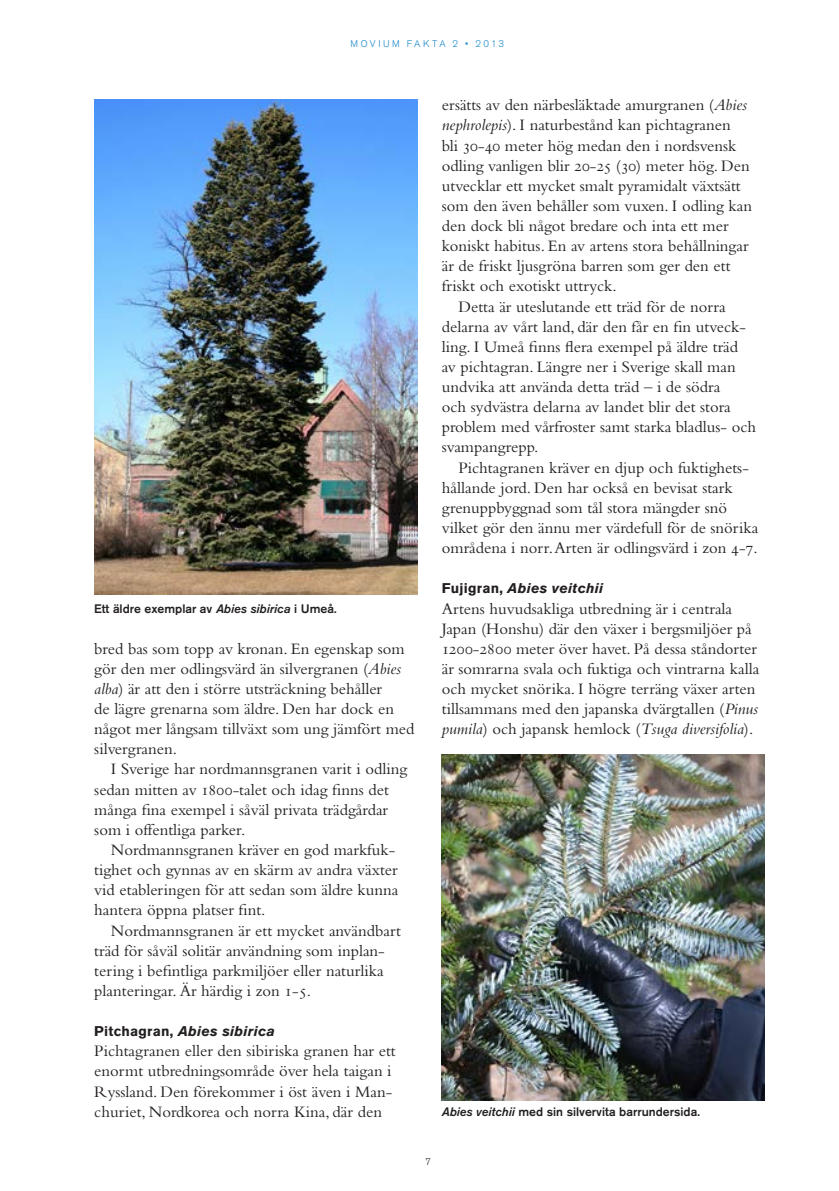
<style>
.page{position:relative;width:839px;height:1191px;background:#fff}
.page>*{position:absolute;margin:0;border:0;box-sizing:border-box;transform-origin:0 0}
.MF_brödtext{font:16.62px/20.1px "Bembo";color:#231f20}
.MF_Mellanrub_Svart_B{font:italic 700 14px "Akzidenz Grotesk BQ";letter-spacing:.015em;color:#231f20}
.MF_Bildtext_svart{font:500 12.25px "Akzidenz Grotesk BQ";color:#231f20}
.t1{font:300 9.62px "Akzidenz Grotesk BQ";letter-spacing:.26em;color:#1b88c8}
.t2{font:300 9.62px "Akzidenz Grotesk BQ";color:#231f20}
.s1{font-family:"Akzidenz Grotesk BQ Med";font-weight:400;font-style:italic}
.s2{font-style:italic}
.s3{font-family:"Bembo SC"}
.s4{font-style:normal}
</style>
<div class="page">
<img style="left:94px;top:99px;width:323px;height:495px">
<img style="left:441px;top:754px;width:323px;height:346px">
<p class="t1" style="left:350px;top:38px;width:155px">MOVIUM FAKTA 2 • 2013</p>
<p class="MF_Bildtext_svart" style="left:94px;top:601px;width:244px">Ett äldre exemplar av <span class="s1">Abies sibirica</span> i Umeå.</p>
<p class="MF_brödtext" style="left:94px;top:638px;width:322px">bred bas som topp av kronan. En egenskap som gör den mer odlingsvärd än silvergranen (<span class="s2">Abies alba</span>) är att den i större utsträckning behåller<br>de lägre grenarna som äldre. Den har dock en något mer långsam tillväxt som ung jämfört med silvergranen.</p>
<p class="MF_brödtext" style="left:111px;top:759px;width:297px">I Sverige har nordmannsgranen varit i odling</p>
<p class="MF_brödtext" style="left:94px;top:779px;width:296px">sedan mitten av <span class="s3">1800</span>-talet och idag finns det</p>
<p class="MF_brödtext" style="left:94px;top:799px;width:295px">många fina exempel i såväl privata trädgårdar</p>
<p class="MF_brödtext" style="left:94px;top:819px;width:152px">som i offentliga parker.</p>
<p class="MF_brödtext" style="left:111px;top:839px;width:286px">Nordmannsgranen kräver en god markfuk-</p>
<p class="MF_brödtext" style="left:94px;top:859px;width:305px">tighet och gynnas av en skärm av andra växter</p>
<p class="MF_brödtext" style="left:94px;top:879px;width:305px">vid etableringen för att sedan som äldre kunna</p>
<p class="MF_brödtext" style="left:94px;top:899px;width:173px">hantera öppna platser fint.</p>
<p class="MF_brödtext" style="left:111px;top:920px;width:291px">Nordmannsgranen är ett mycket användbart</p>
<p class="MF_brödtext" style="left:94px;top:940px;width:292px">träd för såväl solitär användning som inplan-</p>
<p class="MF_brödtext" style="left:94px;top:960px;width:291px">tering i befintliga parkmiljöer eller naturlika</p>
<p class="MF_brödtext" style="left:94px;top:980px;width:218px">planteringar. Är härdig i zon <span class="s3">1-5</span>.</p>
<p class="MF_Mellanrub_Svart_B" style="left:94px;top:1023px;width:182px"><span class="s4">Pitchagran,</span> Abies sibirica</p>
<p class="MF_brödtext" style="left:94px;top:1040px;width:303px">Pichtagranen eller den sibiriska granen har ett enormt utbredningsområde över hela taigan i Ryssland. Den förekommer i öst även i Man&shy;churiet, Nordkorea och norra Kina, där den</p>
<p class="MF_brödtext" style="left:441px;top:95px;width:311px">ersätts av den närbesläktade amurgranen (<span class="s2">Abies nephrolepis</span>). I naturbestånd kan pichtagranen<br>bli <span class="s3">30-40</span> meter hög medan den i nordsvensk odling vanligen blir <span class="s3">20-25 (30)</span> meter hög. Den utvecklar ett mycket smalt pyramidalt växtsätt som den även behåller som vuxen. I odling kan den dock bli något bredare och inta ett mer koniskt habitus. En av artens stora behållningar är de friskt ljusgröna barren som ger den ett friskt och exotiskt uttryck.</p>
<p class="MF_brödtext" style="left:441px;top:296px;width:316px;text-indent:17px">Detta är uteslutande ett träd för de norra delarna av vårt land, där den får en fin utveck&shy;ling. I Umeå finns flera exempel på äldre träd av pichtagran. Längre ner i Sverige skall man undvika att använda detta träd – i de södra<br>och sydvästra delarna av landet blir det stora problem med vårfroster samt starka bladlus- och svampangrepp.</p>
<p class="MF_brödtext" style="left:441px;top:457px;width:318px;text-indent:17px">Pichtagranen kräver en djup och fuktighets&shy;hållande jord. Den har också en bevisat stark grenuppbyggnad som tål stora mängder snö vilket gör den ännu mer värdefull för de snörika områdena i norr. Arten är odlingsvärd i zon <span class="s3">4-7</span>.</p>
<p class="MF_Mellanrub_Svart_B" style="left:441px;top:580px;width:163px"><span class="s4">Fujigran,</span> Abies veitchii</p>
<p class="MF_brödtext" style="left:441px;top:598px;width:319px">Artens huvudsakliga utbredning är i centrala Japan (Honshu) där den växer i bergsmiljöer på <span class="s3">1200-2800</span> meter över havet. På dessa ståndorter är somrarna svala och fuktiga och vintrarna kalla och mycket snörika. I högre terräng växer arten tillsammans med den japanska dvärgtallen (<span class="s2">Pinus pumila</span>) och japansk hemlock (<span class="s2">Tsuga diversifolia</span>).</p>
<p class="MF_Bildtext_svart" style="left:441px;top:1104px;width:259px"><span class="s1">Abies veitchii</span> med sin silvervita barrundersida.</p>
<p class="t2" style="left:425px;top:1156px;width:7px">7</p>
</div>
